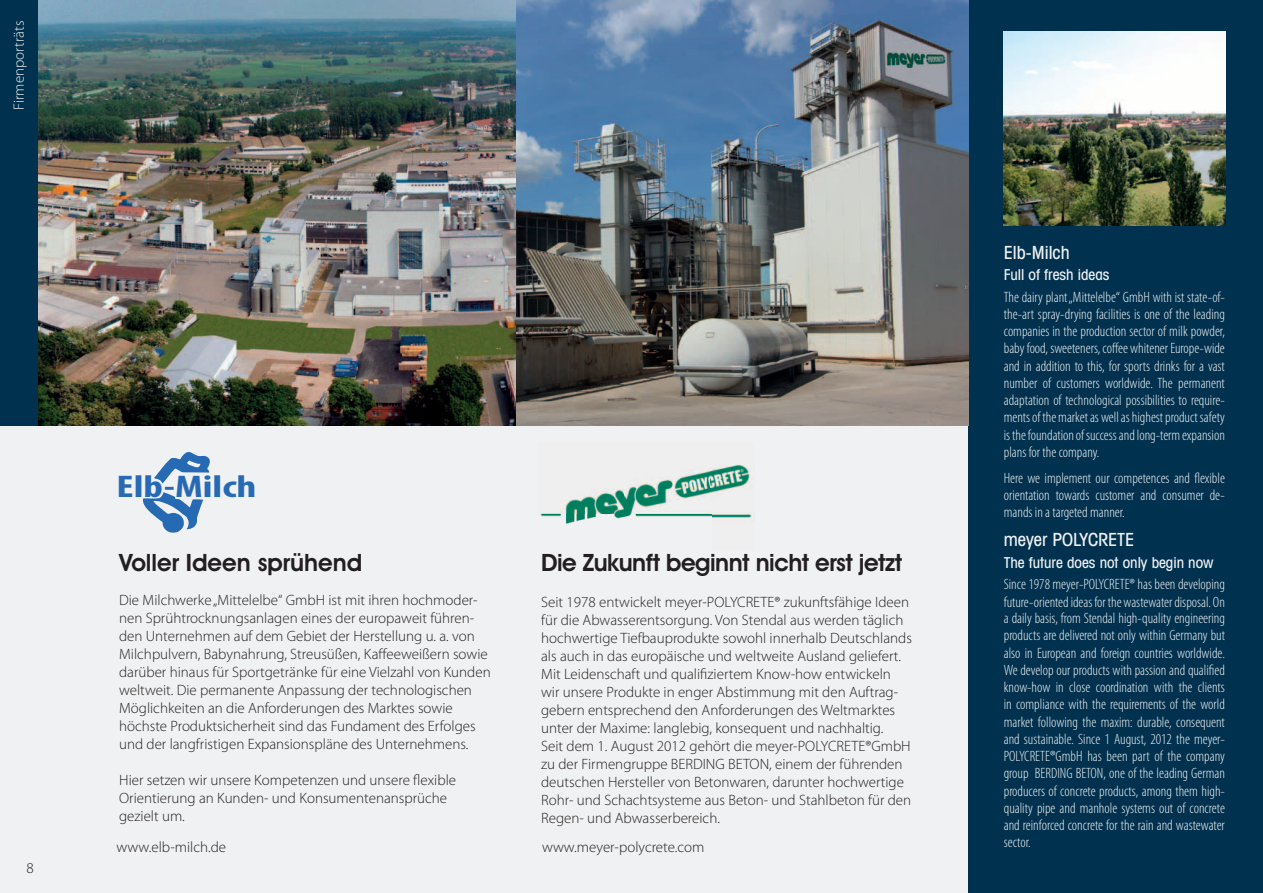
<style>
.page{position:relative;width:1263px;height:893px;background:#f0f1f2}
.page>*{position:absolute;margin:0;border:0;box-sizing:border-box;transform-origin:0 0}
.t1{font:700 condensed 31.35px "Myriad Pro";color:#276ab4;scale:1.39 1}
.t2{font:600 24px "Avant Garde IT Cby BT";letter-spacing:-.02em;color:#231f20}
.t3{font:600 24px "Avant Garde IT Cby BT";color:#231f20}
.t4{font:500 condensed 18px "Avant Garde IT Cby BT";color:#f0f1f2}
.t5{font:300 15px/18px "Myriad Pro";color:#231f20}
.t6{font:300 condensed 15px/17.2px "Myriad Pro";color:#f0f1f2;text-align:justify}
.t7{font:500 condensed 15px "Avant Garde IT Cby BT";color:#f0f1f2}
.t8{font:300 15px "Myriad Pro";color:#f0f1f2}
</style>
<div class="page">
<div style="left:0;top:0;width:38px;height:425px;background:#00314f"></div>
<div style="left:968px;top:0;width:295px;height:893px;background:#00314f"></div>
<img style="left:1004px;top:32px;width:221px;height:193px">
<svg style="left:154px;top:452px;width:56px;height:31px"></svg>
<svg style="left:143px;top:492px;width:60px;height:41px"></svg>
<img style="left:38px;top:0;width:930px;height:425px">
<img style="left:540px;top:464px;width:213px;height:60px">
<p class="t8" style="left:10px;top:110px;width:90px;rotate:-90deg">Firmenporträts</p>
<p class="t5" style="left:27px;top:859px;width:9px">8</p>
<h1 class="t1" style="left:117px;top:467px;width:102px">Elb-Milch</h1>
<h2 class="t3" style="left:119px;top:548px;width:245px">Voller Ideen sprühend</h2>
<p class="t5" style="left:119px;top:591px;width:373px">Die Milchwerke „Mittelelbe“ GmbH ist mit ihren hochmoder&shy;nen Sprühtrocknungsanlagen eines der europaweit führen&shy;den Unternehmen auf dem Gebiet der Herstellung u. a. von Milchpulvern, Babynahrung, Streusüßen, Kaffeeweißern sowie darüber hinaus für Sportgetränke für eine Vielzahl von Kunden weltweit. Die permanente Anpassung der technologischen Möglichkeiten an die Anforderungen des Marktes sowie höchste Produktsicherheit sind das Fundament des Erfolges und der langfristigen Expansionspläne des Unternehmens.</p>
<p class="t5" style="left:119px;top:771px;width:339px">Hier setzen wir unsere Kompetenzen und unsere flexible<br>Orientierung an Kunden- und Konsumentenansprüche gezielt um.</p>
<h2 class="t2" style="left:541px;top:548px;width:362px">Die Zukunft beginnt nicht erst jetzt</h2>
<p class="t5" style="left:541px;top:593px;width:372px">Seit 1978 entwickelt meyer-POLYCRETE® zukunftsfähige Ideen für die Abwasserentsorgung. Von Stendal aus werden täglich hochwertige Tiefbauprodukte sowohl innerhalb Deutschlands als auch in das europäische und weltweite Ausland geliefert.<br>Mit Leidenschaft und qualifiziertem Know-how entwickeln wir unsere Produkte in enger Abstimmung mit den Auftrag&shy;gebern entsprechend den Anforderungen des Weltmarktes unter der Maxime: langlebig, konsequent und nachhaltig.<br>Seit dem 1. August 2012 gehört die meyer-POLYCRETE®GmbH zu der Firmengruppe BERDING BETON, einem der führenden deutschen Hersteller von Betonwaren, darunter hochwertige Rohr- und Schachtsysteme aus Beton- und Stahlbeton für den Regen- und Abwasserbereich.</p>
<p class="t4" style="left:1004px;top:241px;width:67px">Elb-Milch</p>
<p class="t7" style="left:1004px;top:266px;width:107px">Full of fresh ideas</p>
<p class="t6" style="left:1004px;top:288px;width:223px">The dairy plant „Mittelelbe“ GmbH with ist state-of&shy;the-art spray-drying facilities is one of the leading companies in the production sector of milk powder, baby food, sweeteners, coffee whitener Europe-wide and in addition to this, for sports drinks for a vast number of customers worldwide. The permanent adaptation of technological possibilities to require&shy;ments of the market as well as highest product safety is the foundation of success and long-term expansion plans for the company.</p>
<p class="t6" style="left:1004px;top:469px;width:223px">Here we implement our competences and flexible orientation towards customer and consumer de&shy;mands in a targeted manner.</p>
<p class="t4" style="left:1004px;top:529px;width:132px">meyer POLYCRETE</p>
<p class="t7" style="left:1004px;top:553px;width:211px">The future does not only begin now</p>
<p class="t6" style="left:1004px;top:576px;width:223px">Since 1978 meyer-POLYCRETE® has been developing future-oriented ideas for the wastewater disposal. On a daily basis, from Stendal high-quality engineering products are delivered not only within Germany but also in European and foreign countries worldwide.<br>We develop our products with passion and qualified know-how in close coordination with the clients in compliance with the requirements of the world market following the maxim: durable, consequent and sustainable. Since 1 August, 2012 the meyer-POLYCRETE®GmbH has been part of the company group BERDING BETON, one of the leading German producers of concrete products, among them high&shy;quality pipe and manhole systems out of concrete and reinforced concrete for the rain and wastewater</p>
<p class="t5" style="left:117px;top:837px;width:111px">www.elb-milch.de</p>
<p class="t6" style="left:1004px;top:834px;width:28px">sector.</p>
<p class="t5" style="left:542px;top:837px;width:164px">www.meyer-polycrete.com</p>
</div>
